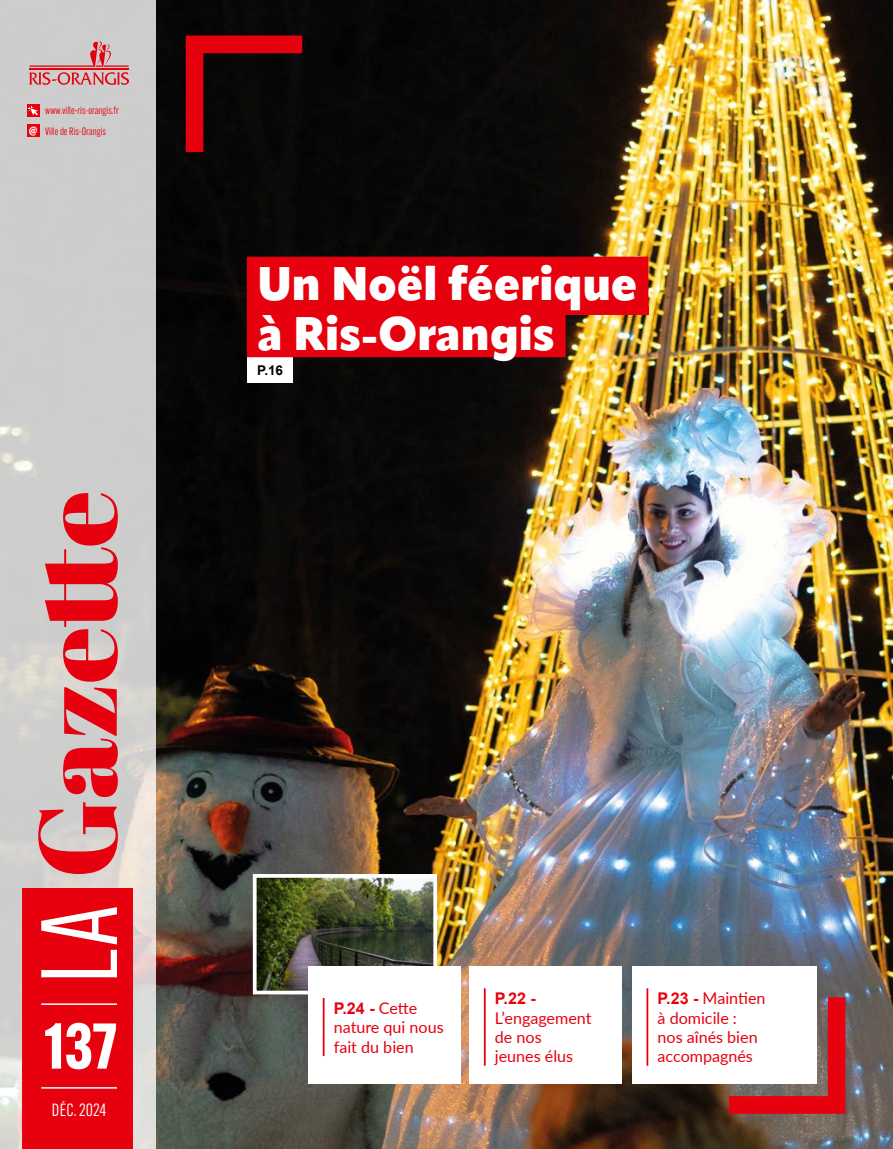
<style>
.page{position:relative;width:893px;height:1149px;background:#fff}
.page>*{position:absolute;margin:0;border:0;box-sizing:border-box;transform-origin:0 0}
.t1{font:700 63.15px "Alternate Gothic ATF";color:#fff}
.t2{font:900 46.5px/49.5px "Apparat";color:#fff}
.t3{font:17.25px "Alternate Gothic ATF";color:#fff}
.t4{font:16.05px/19.4px "Lato";color:#e7000e}
.t5{font:700 16.05px "Arial";color:#e7000e}
.t6{font:700 13.5px "Arial";color:#000}
.t7{font:10.5px "Alternate Gothic ATF";color:#e7000e}
.s1{font-weight:700;color:#fff}
.s2{font-family:"Lato";font-weight:400}
.s3{font-family:"Arial";font-weight:700}
</style>
<div class="page">
<img style="left:156px;top:0;width:737px;height:1148px">
<svg style="left:0;top:0;width:156px;height:1148px;background:#d0cfce"></svg>
<div style="left:22px;top:888px;width:111px;height:260px;background:#e7000e"></div>
<hr style="left:41px;top:1003px;width:76px;height:1px;background:#fff">
<hr style="left:41px;top:1086px;width:76px;height:2px;background:#fff">
<svg style="left:38px;top:492px;width:80px;height:381px;background:#d97e82"></svg>
<svg style="left:41px;top:907px;width:76px;height:70px"></svg>
<svg style="left:186px;top:35px;width:116px;height:117px;background:#460508"></svg>
<svg style="left:29px;top:41px;width:100px;height:44px;background:#d29fa2"></svg>
<div style="left:27px;top:104px;width:13px;height:13px;background:#e7000e"></div>
<div style="left:27px;top:124px;width:13px;height:12px;background:#e7000e"></div>
<svg style="left:28px;top:106px;width:10px;height:9px"></svg>
<svg style="left:729px;top:996px;width:116px;height:117px;background:#be2e35"></svg>
<img style="left:258px;top:878px;width:174px;height:111px">
<div style="left:253px;top:873px;width:184px;height:121px;border:4px solid #fff"></div>
<div style="left:308px;top:966px;width:153px;height:117px;background:#fff"></div>
<hr style="left:323px;top:997px;width:2px;height:58px;background:#e7000e">
<div style="left:470px;top:966px;width:152px;height:117px;background:#fff"></div>
<hr style="left:484px;top:988px;width:2px;height:77px;background:#e7000e">
<div style="left:632px;top:966px;width:184px;height:117px;background:#fff"></div>
<hr style="left:646px;top:988px;width:2px;height:77px;background:#e7000e">
<div style="left:247px;top:357px;width:46px;height:25px;background:#fff"></div>
<div style="left:541px;top:306px;width:107px;height:9px;background:#e7000e"></div>
<div style="left:247px;top:256px;width:401px;height:51px;background:#e7000e"></div>
<div style="left:247px;top:306px;width:319px;height:51px;background:#e7000e"></div>
<p class="t7" style="left:45px;top:104px;width:75px">www.ville-ris-orangis.fr</p>
<p class="t7" style="left:29px;top:125px;width:78px"><span class="s1">@</span> Ville de Ris-Orangis</p>
<h2 class="t2" style="left:258px;top:259px;width:382px">Un Noël féerique à Ris-Orangis</h2>
<p class="t6" style="left:257px;top:361px;width:28px">P.16</p>
<h1 class="t1" style="left:44px;top:1006px;width:74px">137</h1>
<p class="t3" style="left:52px;top:1098px;width:56px">DÉC. 2024</p>
<p class="t5" style="left:334px;top:997px;width:85px">P.24 - <span class="s2">Cette</span></p>
<p class="t4" style="left:334px;top:1016px;width:111px">nature qui nous fait du bien</p>
<p class="t5" style="left:495px;top:987px;width:42px">P.22 -</p>
<p class="t4" style="left:495px;top:1007px;width:98px">L’engagement de nos<br>jeunes élus</p>
<p class="t4" style="left:658px;top:987px;width:109px"><span class="s3">P.23 -</span> Maintien à domicile : nos aînés bien accompagnés</p>
</div>
